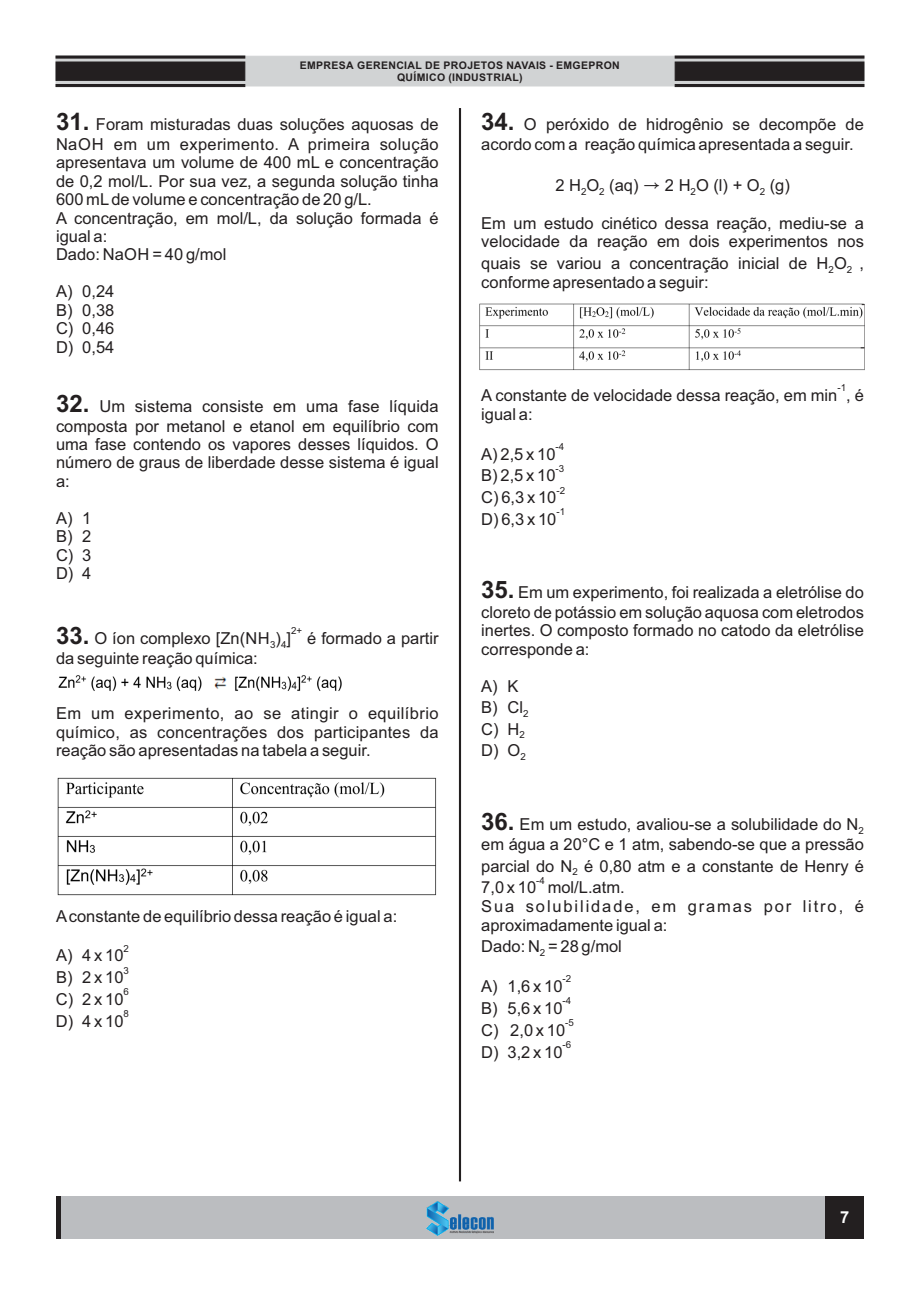
<style>
.page{position:relative;width:920px;height:1290px;background:#fff}
.page>*{position:absolute;margin:0;border:0;box-sizing:border-box;transform-origin:0 0}
.t1{font:16.5px/18.5px "Arial";color:#231f20}
.t2{font:16.5px/18.8px "Arial";letter-spacing:.115em;color:#231f20}
.t3{font:700 16.5px "Arial";color:#fff}
.t4{font:700 10.5px/11.7px "Arial";letter-spacing:.035em;color:#231f20;text-align:center}
.t5{font:9.75px "Arial";color:#231f20}
.s1{font-weight:700;font-size:24px}
.s2{font-family:"Malgun Gothic";font-size:18px}
</style>
<div class="page">
<hr style="left:459px;top:108px;width:2px;height:1073px;background:#231f20">
<img style="left:58px;top:675px;width:284px;height:16px">
<img style="left:57px;top:777px;width:380px;height:119px">
<img style="left:479px;top:303px;width:386px;height:68px">
<svg style="left:861px;top:304px;width:4px;height:65px"></svg>
<div style="left:56px;top:1196px;width:808px;height:42px;background:#bbbdc0"></div>
<img style="left:426px;top:1201px;width:68px;height:34px">
<div style="left:56px;top:1196px;width:5px;height:42px;background:#231f20"></div>
<div style="left:826px;top:1196px;width:38px;height:42px;background:#231f20"></div>
<svg style="left:55px;top:55px;width:810px;height:32px;background:#929192"></svg>
<p class="t4" style="left:300px;top:61px;width:322px">EMPRESA GERENCIAL DE PROJETOS NAVAIS - EMGEPRON<br>QUÍMICO (INDUSTRIAL)</p>
<p class="t1" style="left:56px;top:116px;width:384px;line-height:20px"><span class="s1">31.</span> Foram misturadas duas soluções aquosas de<br>NaOH em um experimento. A primeira solução</p>
<p class="t1" style="left:56px;top:155px;width:384px">apresentava um volume de 400 mL e concentração de 0,2 mol/L. Por sua vez, a segunda solução tinha 600 mLde volume e concentração de 20 g/L.<br>A concentração, em mol/L, da solução formada é igual a:<br>Dado: NaOH = 40 g/mol</p>
<p class="t1" style="left:56px;top:284px;width:60px;text-align:justify">A) 0,24<br>B) 0,38<br>C) 0,46<br>D) 0,54</p>
<p class="t1" style="left:56px;top:397px;width:384px;line-height:20px"><span class="s1">32.</span> Um sistema consiste em uma fase líquida composta por metanol e etanol em equilíbrio com</p>
<p class="t1" style="left:56px;top:437px;width:384px;text-align:justify">uma fase contendo os vapores desses líquidos. O número de graus de liberdade desse sistema é igual a:</p>
<p class="t1" style="left:56px;top:510px;width:37px;text-align:justify">A) 1<br>B) 2<br>C) 3<br>D) 4</p>
<p class="t1" style="left:56px;top:630px;width:384px"><span class="s1">33.</span> O íon complexo [Zn(NH ) ] é formado a partir</p>
<p class="t5" style="left:291px;top:627px;width:13px">2+</p>
<p class="t5" style="left:270px;top:641px;width:18px">3 4</p>
<p class="t1" style="left:56px;top:650px;width:203px">da seguinte reação química:</p>
<p class="t1" style="left:56px;top:706px;width:384px;text-align:justify">Em um experimento, ao se atingir o equilíbrio químico, as concentrações dos participantes da reação são apresentadas na tabela a seguir.</p>
<p class="t1" style="left:56px;top:908px;width:343px">Aconstante de equilíbrio dessa reação é igual a:</p>
<p class="t5" style="left:124px;top:945px;width:7px">2</p>
<p class="t1" style="left:56px;top:948px;width:69px">A) 4 x 10</p>
<p class="t5" style="left:124px;top:966px;width:7px">3</p>
<p class="t1" style="left:56px;top:970px;width:69px">B) 2 x 10</p>
<p class="t5" style="left:124px;top:988px;width:7px">6</p>
<p class="t1" style="left:56px;top:991px;width:69px">C) 2 x 10</p>
<p class="t5" style="left:124px;top:1010px;width:7px">8</p>
<p class="t1" style="left:56px;top:1013px;width:69px">D) 4 x 10</p>
<p class="t1" style="left:481px;top:116px;width:384px;line-height:20px"><span class="s1">34.</span> O peróxido de hidrogênio se decompõe de acordo com a reação química apresentada a seguir.</p>
<p class="t1" style="left:555px;top:178px;width:236px">2 H O (aq) <span class="s2">→</span> 2 H O (l) + O (g)</p>
<p class="t5" style="left:581px;top:188px;width:7px">2</p>
<p class="t5" style="left:599px;top:188px;width:7px">2</p>
<p class="t5" style="left:691px;top:188px;width:7px">2</p>
<p class="t5" style="left:760px;top:188px;width:7px">2</p>
<p class="t1" style="left:481px;top:216px;width:384px">Em um estudo cinético dessa reação, mediu-se a velocidade da reação em dois experimentos nos</p>
<p class="t1" style="left:481px;top:255px;width:384px">quais se variou a concentração inicial de H O ,</p>
<p class="t5" style="left:828px;top:265px;width:7px">2</p>
<p class="t5" style="left:847px;top:265px;width:7px">2</p>
<p class="t1" style="left:481px;top:274px;width:229px">conforme apresentado a seguir:</p>
<p class="t5" style="left:837px;top:384px;width:10px">-1</p>
<p class="t1" style="left:481px;top:387px;width:384px;line-height:19px">A constante de velocidade dessa reação, em min , é igual a:</p>
<p class="t5" style="left:555px;top:443px;width:10px">-4</p>
<p class="t1" style="left:481px;top:446px;width:76px">A) 2,5 x 10</p>
<p class="t5" style="left:555px;top:465px;width:10px">-3</p>
<p class="t1" style="left:481px;top:468px;width:76px">B) 2,5 x 10</p>
<p class="t5" style="left:556px;top:486px;width:10px">-2</p>
<p class="t1" style="left:481px;top:490px;width:77px">C) 6,3 x 10</p>
<p class="t5" style="left:556px;top:508px;width:10px">-1</p>
<p class="t1" style="left:481px;top:511px;width:77px">D) 6,3 x 10</p>
<p class="t1" style="left:481px;top:584px;width:384px;line-height:20px"><span class="s1">35.</span> Em um experimento, foi realizada a eletrólise do cloreto de potássio em solução aquosa com eletrodos</p>
<p class="t1" style="left:481px;top:623px;width:384px">inertes. O composto formado no catodo da eletrólise corresponde a:</p>
<p class="t1" style="left:481px;top:676px;width:49px;line-height:21.6px">A) K<br>B) Cl<sub>2<br></sub>C) H<sub>2<br></sub>D) O<sub>2</sub></p>
<p class="t1" style="left:481px;top:816px;width:384px;line-height:20.5px;text-align:justify"><span class="s1">36.</span> Em um estudo, avaliou-se a solubilidade do N<sub>2 </sub>em água a 20°C e 1 atm, sabendo-se que a pressão parcial do N é 0,80 atm e a constante de Henry é</p>
<p class="t5" style="left:572px;top:868px;width:7px">2</p>
<p class="t5" style="left:536px;top:876px;width:10px">-4</p>
<p class="t2" style="left:481px;top:880px;width:384px">7,0 x 10 mol/L.atm.<br>Sua solubilidade, em gramas por litro, é aproximadamente igual a:</p>
<p class="t1" style="left:481px;top:938px;width:142px">Dado: N = 28 g/mol</p>
<p class="t5" style="left:540px;top:949px;width:7px">2</p>
<p class="t5" style="left:562px;top:975px;width:10px">-2</p>
<p class="t1" style="left:481px;top:979px;width:83px">A) 1,6 x 10</p>
<p class="t5" style="left:562px;top:997px;width:10px">-4</p>
<p class="t1" style="left:481px;top:1000px;width:83px">B) 5,6 x 10</p>
<p class="t5" style="left:565px;top:1019px;width:10px">-5</p>
<p class="t1" style="left:481px;top:1022px;width:86px">C) 2,0 x 10</p>
<p class="t5" style="left:562px;top:1041px;width:10px">-6</p>
<p class="t1" style="left:481px;top:1044px;width:83px">D) 3,2 x 10</p>
<p class="t3" style="left:840px;top:1211px;width:11px">7</p>
</div>
